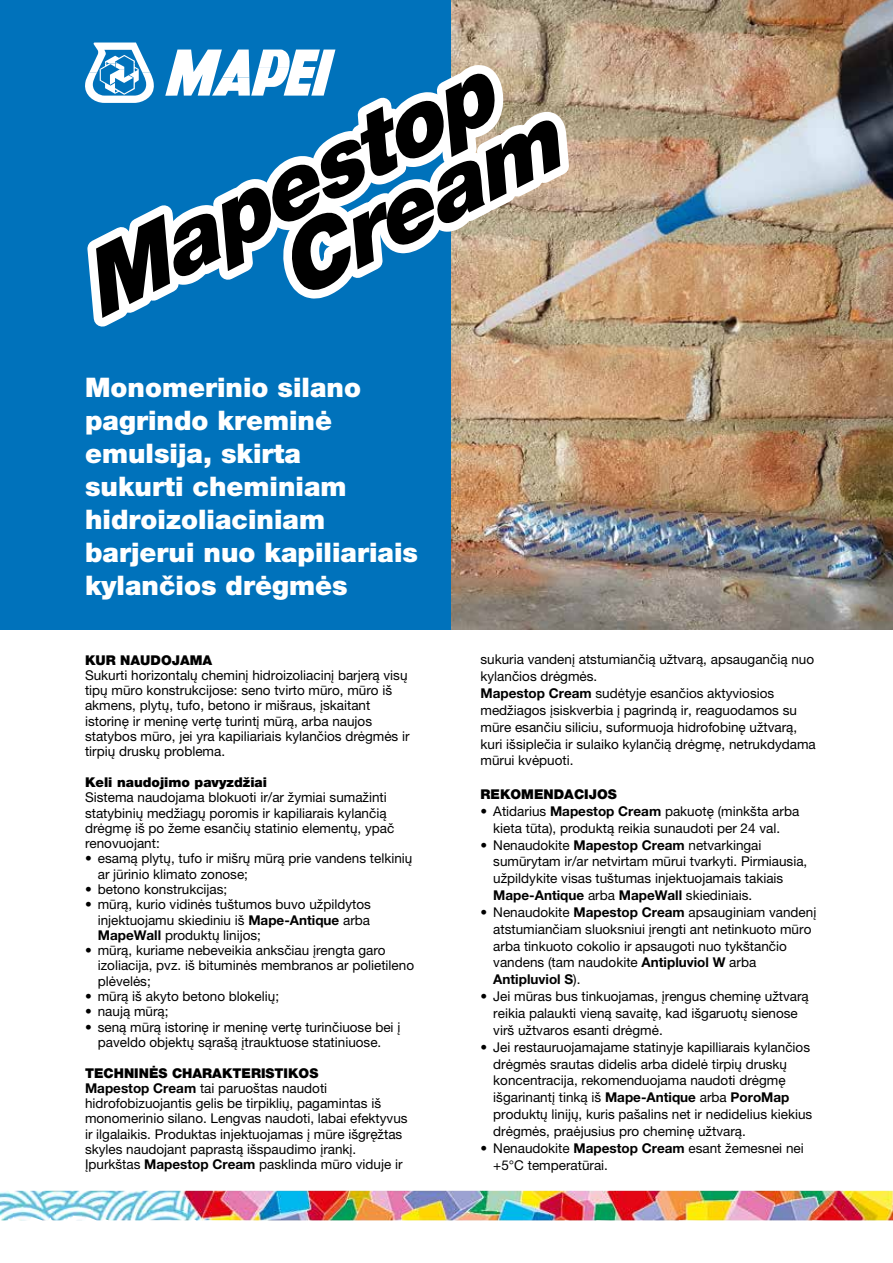
<style>
.page{position:relative;width:893px;height:1263px;background:#fff}
.page>*{position:absolute;margin:0;border:0;box-sizing:border-box;transform-origin:0 0}
.t1{font:italic 900 90.6px "Helvetica Neue LTW1 G";color:#fff}
.t2{font:900 27px/33px "Helvetica Neue LTW1 G";color:#fff}
.t3{font:13.5px/16.8px "Helvetica Neue LTW1 G";color:#000}
.t4{font:900 13.5px "Helvetica Neue LTW1 G";color:#000}
.s1{font-weight:700}
.s2{font-weight:900}
</style>
<div class="page">
<img style="left:451px;top:0;width:442px;height:629px">
<div style="left:0;top:0;width:451px;height:629px;background:#0072bb"></div>
<img style="left:0;top:1191px;width:893px;height:29px">
<svg style="left:85px;top:43px;width:69px;height:60px"></svg>
<svg style="left:165px;top:50px;width:170px;height:46px"></svg>
<h1 class="t1" style="left:64px;top:240px;width:452px;rotate:-27deg">Mapestop</h1>
<h1 class="t1" style="left:260px;top:222px;width:306px;rotate:-27deg">Cream</h1>
<h2 class="t2" style="left:85px;top:371px;width:278px">Monomerinio silano pagrindo kreminė</h2>
<h2 class="t2" style="left:85px;top:437px;width:335px">emulsija, skirta<br>sukurti cheminiam hidroizoliaciniam barjerui nuo kapiliariais kylančios drėgmės</h2>
<p class="t4" style="left:85px;top:651px;width:129px">KUR NAUDOJAMA</p>
<p class="t3" style="left:85px;top:667px;width:326px;line-height:15.3px">Sukurti horizontalų cheminį hidroizoliacinį barjerą visų tipų mūro konstrukcijose: seno tvirto mūro, mūro iš akmens, plytų, tufo, betono ir mišraus, įskaitant istorinę ir meninę vertę turintį mūrą, arba naujos statybos mūro, jei yra kapiliariais kylančios drėgmės ir tirpių druskų problema.</p>
<p class="t4" style="left:85px;top:774px;width:184px">Keli naudojimo pavyzdžiai</p>
<p class="t3" style="left:85px;top:790px;width:311px;line-height:15.3px">Sistema naudojama blokuoti ir/ar žymiai sumažinti statybinių medžiagų poromis ir kapiliarais kylančią drėgmę iš po žeme esančių statinio elementų, ypač renovuojant:</p>
<p class="t3" style="left:98px;top:851px;width:316px;line-height:15.3px;text-indent:-13px">• esamą plytų, tufo ir mišrų mūrą prie vandens telkinių ar jūrinio klimato zonose;</p>
<p class="t3" style="left:85px;top:881px;width:144px">• betono konstrukcijas;</p>
<p class="t3" style="left:98px;top:897px;width:275px;line-height:15.3px;text-align:justify;text-indent:-13px">• mūrą, kurio vidinės tuštumos buvo užpildytos injektuojamu skiediniu iš <span class="s1">Mape‑Antique</span> arba <span class="s1">MapeWall</span> produktų linijos;</p>
<p class="t3" style="left:98px;top:943px;width:318px;line-height:15.3px;text-indent:-13px">• mūrą, kuriame nebeveikia anksčiau įrengta garo izoliacija, pvz. iš bituminės membranos ar polietileno plėvelės;</p>
<p class="t3" style="left:85px;top:988px;width:196px">• mūrą iš akyto betono blokelių;</p>
<p class="t3" style="left:85px;top:1003px;width:85px">• naują mūrą;</p>
<p class="t3" style="left:85px;top:1019px;width:317px;line-height:15.3px;text-align:center">• seną mūrą istorinę ir meninę vertę turinčiuose bei į paveldo objektų sąrašą įtrauktuose statiniuose.</p>
<p class="t3" style="left:85px;top:1065px;width:324px;line-height:15.3px"><span class="s2">TECHNINĖS CHARAKTERISTIKOS<br></span><span class="s1">Mapestop Cream</span> tai paruoštas naudoti hidrofobizuojantis gelis be tirpiklių, pagamintas iš monomerinio silano. Lengvas naudoti, labai efektyvus ir ilgalaikis. Produktas injektuojamas į mūre išgręžtas skyles naudojant paprastą išspaudimo įrankį.<br>Įpurkštas <span class="s1">Mapestop Cream</span> pasklinda mūro viduje ir</p>
<p class="t3" style="left:480px;top:651px;width:337px">sukuria vandenį atstumiančią užtvarą, apsaugančią nuo kylančios drėgmės.<br><span class="s1">Mapestop Cream</span> sudėtyje esančios aktyviosios medžiagos įsiskverbia į pagrindą ir, reaguodamos su mūre esančiu siliciu, suformuoja hidrofobinę užtvarą, kuri išsiplečia ir sulaiko kylančią drėgmę, netrukdydama mūrui kvėpuoti.</p>
<p class="t4" style="left:480px;top:786px;width:138px">REKOMENDACIJOS</p>
<p class="t3" style="left:480px;top:803px;width:320px;text-align:center">• Atidarius <span class="s1">Mapestop Cream</span> pakuotę (minkšta arba kieta tūta), produktą reikia sunaudoti per 24 val.</p>
<p class="t3" style="left:493px;top:836px;width:316px;text-indent:-13px">• Nenaudokite <span class="s1">Mapestop Cream</span> netvarkingai sumūrytam ir/ar netvirtam mūrui tvarkyti. Pirmiausia, užpildykite visas tuštumas injektuojamais takiais <span class="s1">Mape‑Antique</span> arba <span class="s1">MapeWall</span> skiediniais.</p>
<p class="t3" style="left:493px;top:904px;width:325px;text-indent:-13px">• Nenaudokite <span class="s1">Mapestop Cream</span> apsauginiam vandenį atstumiančiam sluoksniui įrengti ant netinkuoto mūro arba tinkuoto cokolio ir apsaugoti nuo tykštančio vandens (tam naudokite <span class="s1">Antipluviol W</span> arba <span class="s1">Antipluviol S</span>).</p>
<p class="t3" style="left:493px;top:988px;width:317px;text-indent:-13px">• Jei mūras bus tinkuojamas, įrengus cheminę užtvarą reikia palaukti vieną savaitę, kad išgaruotų sienose virš užtvaros esanti drėgmė.</p>
<p class="t3" style="left:493px;top:1038px;width:321px;text-indent:-13px">• Jei restauruojamajame statinyje kapilliarais kylančios drėgmės srautas didelis arba didelė tirpių druskų koncentracija, rekomenduojama naudoti drėgmę išgarinantį tinką iš <span class="s1">Mape‑Antique</span> arba <span class="s1">PoroMap </span>produktų linijų, kuris pašalins net ir nedidelius kiekius drėgmės, praėjusius pro cheminę užtvarą.</p>
<p class="t3" style="left:493px;top:1139px;width:312px;text-indent:-13px">• Nenaudokite <span class="s1">Mapestop Cream</span> esant žemesnei nei +5°C temperatūrai.</p>
</div>
